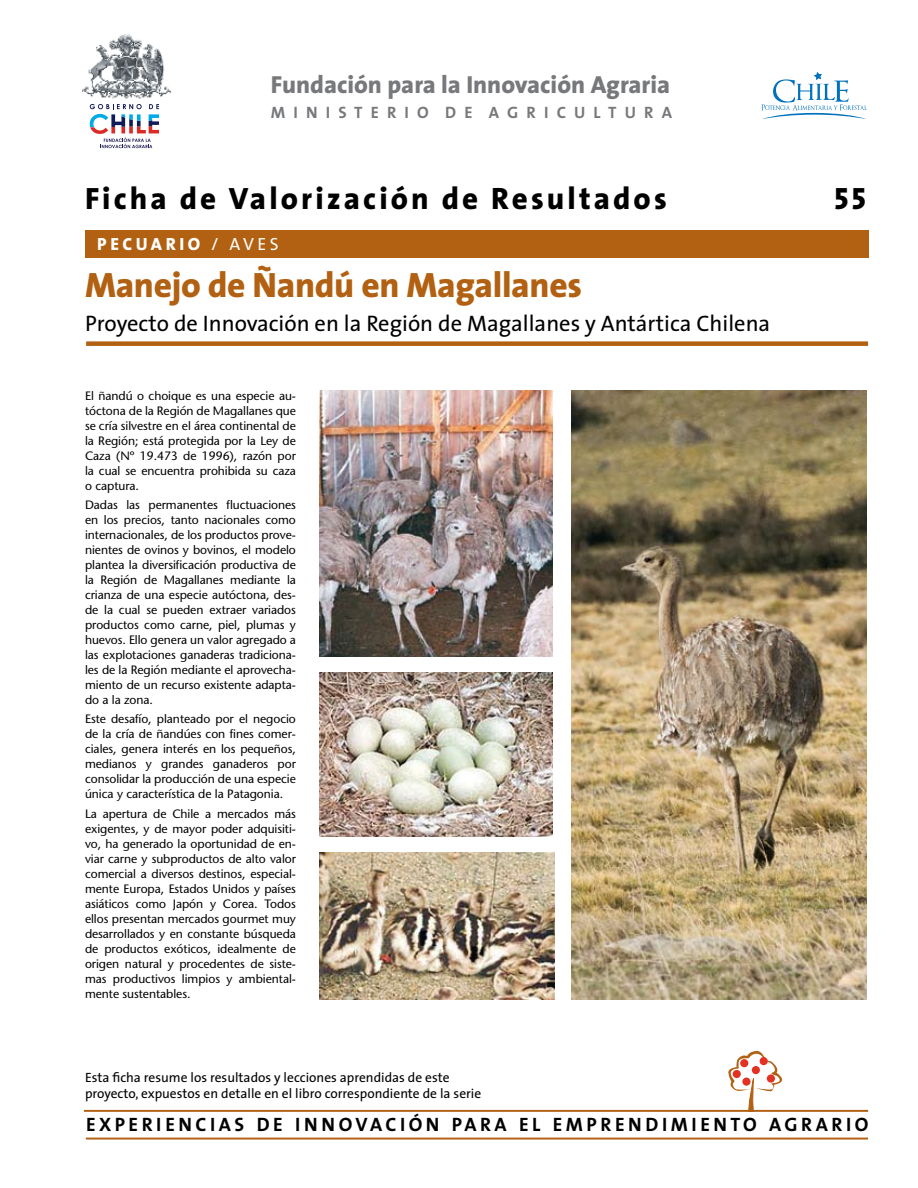
<style>
.page{position:relative;width:918px;height:1188px;background:#fff}
.page>*{position:absolute;margin:0;border:0;box-sizing:border-box;transform-origin:0 0}
.t1{font:800 35.4px "The Sans";letter-spacing:-.01em;color:#b26011}
.t2{font:800 31.05px "The Sans";letter-spacing:.1em;color:#000}
.t3{font:31.05px "The Sans Extra Bold Caps";color:#000}
.t4{font:800 24.75px "The Sans";color:#77787b}
.t5{font:22.5px "The Sans";color:#000}
.t6{font:700 19.5px "The Sans";letter-spacing:.18em;color:#000}
.t7{font:800 17.7px "The Sans";letter-spacing:.2em;color:#fff}
.t8{font:700 16.5px "The Sans";color:#77787b}
.t9{font:13.5px/16.5px "The Sans";color:#000}
.t10{font:12.15px/15px "Stone Sans";letter-spacing:-.005em;color:#000;text-align:justify}
.s1{font-weight:400}
</style>
<div class="page">
<div style="left:85px;top:230px;width:783px;height:27px;background:#b26011"></div>
<div style="left:86px;top:341px;width:782px;height:5px;background:#b26011"></div>
<svg style="left:713px;top:1051px;width:83px;height:59px"></svg>
<div style="left:733px;top:1070px;width:8px;height:8px;background:#e43222;border-radius:50%"></div>
<div style="left:740px;top:1059px;width:8px;height:8px;background:#e43222;border-radius:50%"></div>
<div style="left:752px;top:1066px;width:8px;height:8px;background:#e43222;border-radius:50%"></div>
<div style="left:760px;top:1057px;width:8px;height:8px;background:#e43222;border-radius:50%"></div>
<div style="left:767px;top:1074px;width:8px;height:9px;background:#e43222;border-radius:50%"></div>
<div style="left:742px;top:1078px;width:9px;height:8px;background:#e43222;border-radius:50%"></div>
<hr style="left:84px;top:1110px;width:784px;height:2px;background:#b26011">
<hr style="left:86px;top:1138px;width:782px;height:2px;background:#b26011">
<img style="left:82px;top:34px;width:89px;height:92px">
<svg style="left:90px;top:104px;width:69px;height:44px"></svg>
<svg style="left:761px;top:72px;width:106px;height:47px"></svg>
<img style="left:571px;top:391px;width:296px;height:608px">
<img style="left:320px;top:391px;width:233px;height:266px">
<img style="left:320px;top:853px;width:234px;height:146px">
<img style="left:320px;top:672px;width:233px;height:165px">
<h3 class="t4" style="left:271px;top:64px;width:401px">Fundación para la Innovación Agraria</h3>
<h3 class="t8" style="left:271px;top:99px;width:403px">M I N I S T E R I O D E A G R I C U L T U R A</h3>
<h2 class="t2" style="left:85px;top:173px;width:583px">Ficha de Valorización de Resultados</h2>
<h2 class="t3" style="left:834px;top:173px;width:33px">55</h2>
<h3 class="t7" style="left:97px;top:229px;width:183px">PECUARIO <span class="s1">/ AVES</span></h3>
<h1 class="t1" style="left:85px;top:255px;width:498px">Manejo de Ñandú en Magallanes</h1>
<h3 class="t5" style="left:85px;top:304px;width:687px">Proyecto de Innovación en la Región de Magallanes y Antártica Chilena</h3>
<p class="t10" style="left:85px;top:388px;width:212px">El ñandú o choique es una especie au&shy;tóctona de la Región de Magallanes que se cría silvestre en el área continental de la Región; está protegida por la Ley de Caza (Nº 19.473 de 1996), razón por la cual se encuentra prohibida su caza o captura.</p>
<p class="t10" style="left:85px;top:497px;width:212px">Dadas las permanentes fluctuaciones en los precios, tanto nacionales como internacionales, de los productos prove&shy;nientes de ovinos y bovinos, el modelo plantea la diversificación productiva de la Región de Magallanes mediante la crianza de una especie autóctona, des&shy;de la cual se pueden extraer variados productos como carne, piel, plumas y huevos. Ello genera un valor agregado a las explotaciones ganaderas tradiciona&shy;les de la Región mediante el aprovecha&shy;miento de un recurso existente adapta&shy;do a la zona.</p>
<p class="t10" style="left:85px;top:712px;width:212px">Este desafío, planteado por el negocio de la cría de ñandúes con fines comer&shy;ciales, genera interés en los pequeños, medianos y grandes ganaderos por consolidar la producción de una especie única y característica de la Patagonia.</p>
<p class="t10" style="left:85px;top:806px;width:212px">La apertura de Chile a mercados más exigentes, y de mayor poder adquisiti&shy;vo, ha generado la oportunidad de en&shy;viar carne y subproductos de alto valor comercial a diversos destinos, especial&shy;mente Europa, Estados Unidos y países asiáticos como Japón y Corea. Todos ellos presentan mercados gourmet muy desarrollados y en constante búsqueda de productos exóticos, idealmente de origen natural y procedentes de siste&shy;mas productivos limpios y ambiental&shy;mente sustentables.</p>
<p class="t9" style="left:85px;top:1069px;width:398px">Esta ficha resume los resultados y lecciones aprendidas de este proyecto, expuestos en detalle en el libro correspondiente de la serie</p>
<h3 class="t6" style="left:86px;top:1109px;width:784px">EXPERIENCIAS DE INNOVACIÓN PARA EL EMPRENDIMIENTO AGRARIO</h3>
</div>
